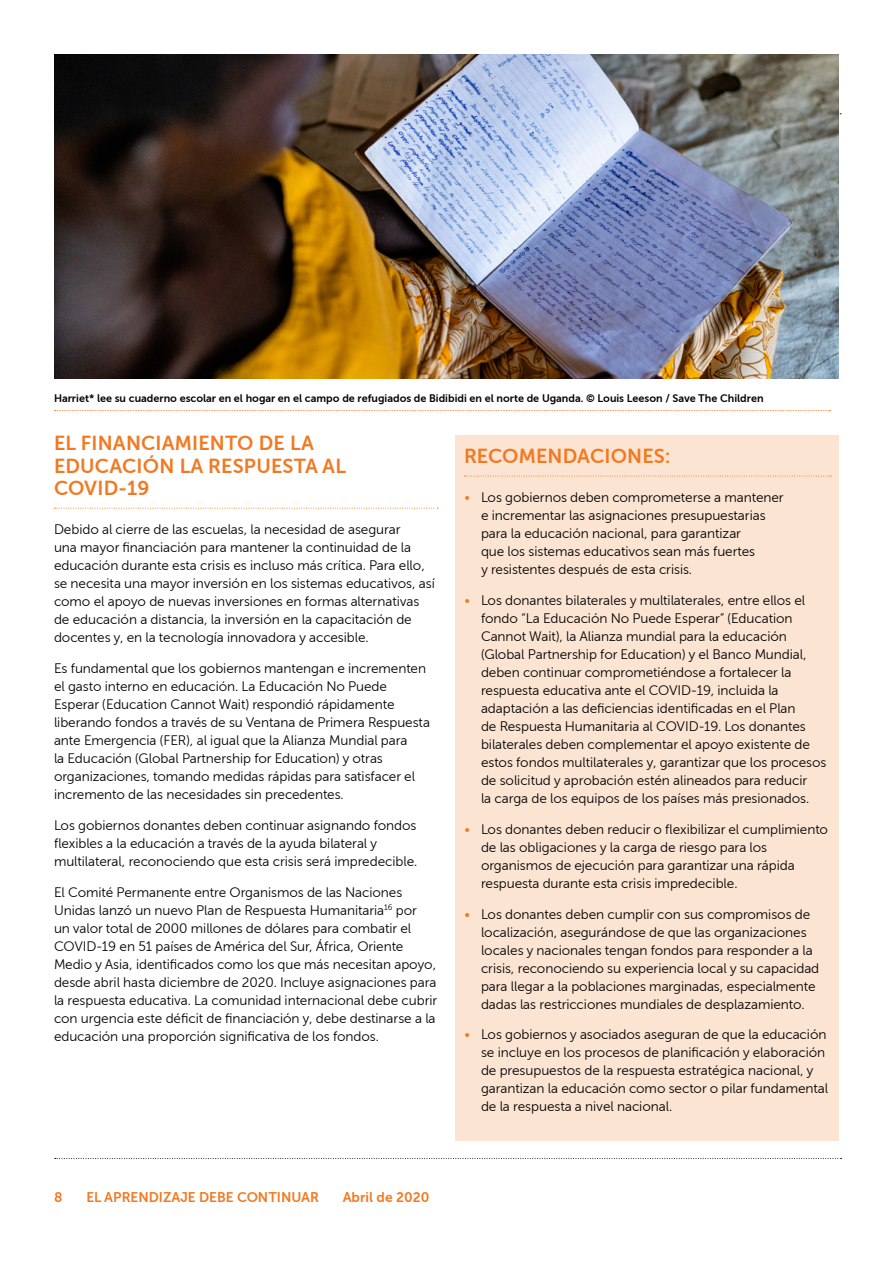
<style>
.page{position:relative;width:893px;height:1263px;background:#fff}
.page>*{position:absolute;margin:0;border:0;box-sizing:border-box;transform-origin:0 0}
.t1{font:19.5px/22.4px "Museo Sans Cyrl 700";letter-spacing:.01em;color:#f27921}
.t2{font:13.5px "Museo Sans Cyrl 700";color:#f27921}
.t3{font:13.2px/18px "Museo Sans Cyrl 300";letter-spacing:-.005em;color:#000}
.t4{font:10.5px "Museo Sans Cyrl 700";color:#000}
.s1{color:#f27921}
</style>
<div class="page">
<svg style="left:55px;top:1158px;width:787px;height:1px"></svg>
<svg style="left:54px;top:508px;width:384px;height:1px"></svg>
<div style="left:455px;top:435px;width:384px;height:706px;background:#fce4d3"></div>
<svg style="left:464px;top:476px;width:367px;height:1px"></svg>
<img style="left:54px;top:54px;width:784px;height:324px">
<svg style="left:54px;top:410px;width:777px;height:1px"></svg>
<p class="t4" style="left:54px;top:392px;width:711px">Harriet* lee su cuaderno escolar en el hogar en el campo de refugiados de Bidibidi en el norte de Uganda. © Louis Leeson / Save The Children</p>
<h1 class="t1" style="left:54px;top:432px;width:294px">EL FINANCIAMIENTO DE LA<br>EDUCACIÓN LA RESPUESTA AL<br>COVID-19</h1>
<p class="t3" style="left:54px;top:521px;width:382px">Debido al cierre de las escuelas, la necesidad de asegurar<br>una mayor financiación para mantener la continuidad de la educación durante esta crisis es incluso más crítica. Para ello, se necesita una mayor inversión en los sistemas educativos, así como el apoyo de nuevas inversiones en formas alternativas de educación a distancia, la inversión en la capacitación de docentes y, en la tecnología innovadora y accesible.</p>
<p class="t3" style="left:54px;top:659px;width:377px">Es fundamental que los gobiernos mantengan e incrementen el gasto interno en educación. La Educación No Puede Esperar (Education Cannot Wait) respondió rápidamente liberando fondos a través de su Ventana de Primera Respuesta ante Emergencia (FER), al igual que la Alianza Mundial para<br>la Educación (Global Partnership for Education) y otras organizaciones, tomando medidas rápidas para satisfacer el incremento de las necesidades sin precedentes.</p>
<p class="t3" style="left:54px;top:816px;width:365px">Los gobiernos donantes deben continuar asignando fondos flexibles a la educación a través de la ayuda bilateral y multilateral, reconociendo que esta crisis será impredecible.</p>
<p class="t3" style="left:54px;top:883px;width:385px">El Comité Permanente entre Organismos de las Naciones Unidas lanzó un nuevo Plan de Respuesta Humanitaria<sup>16</sup> por<br>un valor total de 2000 millones de dólares para combatir el COVID-19 en 51 países de América del Sur, África, Oriente Medio y Asia, identificados como los que más necesitan apoyo, desde abril hasta diciembre de 2020. Incluye asignaciones para la respuesta educativa. La comunidad internacional debe cubrir con urgencia este déficit de financiación y, debe destinarse a la educación una proporción significativa de los fondos.</p>
<h1 class="t1" style="left:464px;top:445px;width:208px">RECOMENDACIONES:</h1>
<p class="t3" style="left:481px;top:489px;width:304px;text-indent:-17px"><span class="s1">•</span> Los gobiernos deben comprometerse a mantener e incrementar las asignaciones presupuestarias para la educación nacional, para garantizar<br>que los sistemas educativos sean más fuertes<br>y resistentes después de esta crisis.</p>
<p class="t3" style="left:481px;top:591px;width:347px;text-indent:-17px"><span class="s1">•</span> Los donantes bilaterales y multilaterales, entre ellos el fondo “La Educación No Puede Esperar” (Education Cannot Wait), la Alianza mundial para la educación (Global Partnership for Education) y el Banco Mundial, deben continuar comprometiéndose a fortalecer la respuesta educativa ante el COVID-19, incluida la adaptación a las deficiencias identificadas en el Plan<br>de Respuesta Humanitaria al COVID-19. Los donantes bilaterales deben complementar el apoyo existente de estos fondos multilaterales y, garantizar que los procesos de solicitud y aprobación estén alineados para reducir<br>la carga de los equipos de los países más presionados.</p>
<p class="t3" style="left:481px;top:820px;width:349px;text-indent:-17px"><span class="s1">•</span> Los donantes deben reducir o flexibilizar el cumplimiento de las obligaciones y la carga de riesgo para los organismos de ejecución para garantizar una rápida respuesta durante esta crisis impredecible.</p>
<p class="t3" style="left:481px;top:905px;width:340px;text-indent:-17px"><span class="s1">•</span> Los donantes deben cumplir con sus compromisos de localización, asegurándose de que las organizaciones locales y nacionales tengan fondos para responder a la crisis, reconociendo su experiencia local y su capacidad para llegar a la poblaciones marginadas, especialmente dadas las restricciones mundiales de desplazamiento.</p>
<p class="t3" style="left:481px;top:1026px;width:349px;text-indent:-17px"><span class="s1">•</span> Los gobiernos y asociados aseguran de que la educación se incluye en los procesos de planificación y elaboración de presupuestos de la respuesta estratégica nacional, y garantizan la educación como sector o pilar fundamental de la respuesta a nivel nacional.</p>
<p class="t2" style="left:54px;top:1190px;width:10px">8</p>
<p class="t2" style="left:86px;top:1190px;width:234px">EL APRENDIZAJE DEBE CONTINUAR</p>
<p class="t2" style="left:343px;top:1190px;width:88px">Abril de 2020</p>
</div>
